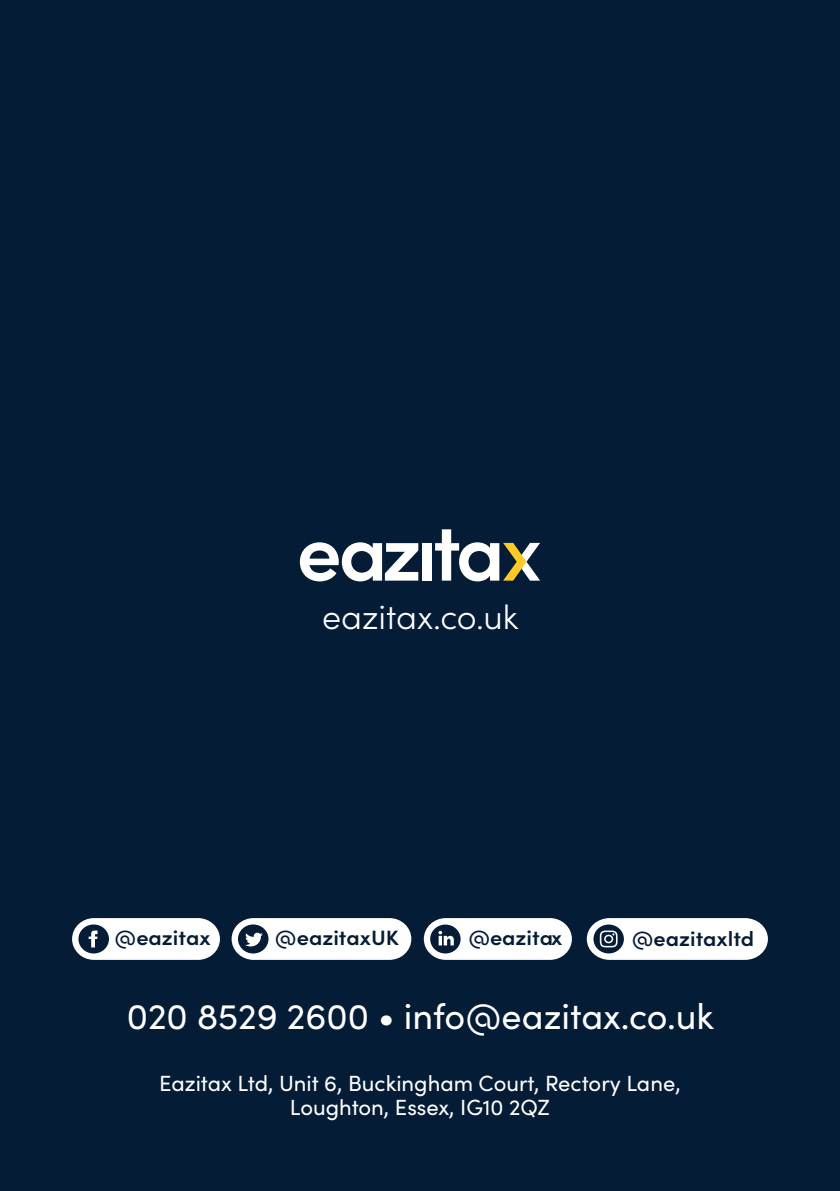
<style>
.page{position:relative;width:840px;height:1191px;background:#fff}
.page>*{position:absolute;margin:0;border:0;box-sizing:border-box;transform-origin:0 0}
.t1{font:36px "Sofia Pro";color:#fff}
.t2{font:300 34px "Sofia Pro";color:#fff}
.t3{font:22px "Sofia Pro";color:#fff}
.t4{font:600 20.8px "Sofia Pro";color:#051c37;scale:1.05 1}
</style>
<div class="page">
<div style="left:0;top:0;width:839px;height:1191px;background:#051c37"></div>
<svg style="left:300px;top:542px;width:118px;height:39px"></svg>
<div style="left:422px;top:543px;width:9px;height:37px;background:#fff"></div>
<svg style="left:435px;top:529px;width:105px;height:52px"></svg>
<svg style="left:72px;top:918px;width:148px;height:42px"></svg>
<svg style="left:231px;top:918px;width:180px;height:42px"></svg>
<svg style="left:423px;top:918px;width:148px;height:42px"></svg>
<svg style="left:586px;top:918px;width:181px;height:42px"></svg>
<p class="t2" style="left:322px;top:592px;width:198px">eazitax.co.uk</p>
<p class="t4" style="left:114px;top:922px;width:93px">@eazitax</p>
<p class="t4" style="left:275px;top:922px;width:119px">@eazitaxUK</p>
<p class="t4" style="left:468px;top:922px;width:91px">@eazitax</p>
<p class="t4" style="left:631px;top:923px;width:118px">@eazitaxltd</p>
<p class="t1" style="left:127px;top:989px;width:588px">020 8529 2600 • info@eazitax.co.uk</p>
<p class="t3" style="left:159px;top:1067px;width:522px">Eazitax Ltd, Unit 6, Buckingham Court, Rectory Lane,</p>
<p class="t3" style="left:290px;top:1091px;width:261px">Loughton, Essex, IG10 2QZ</p>
</div>
